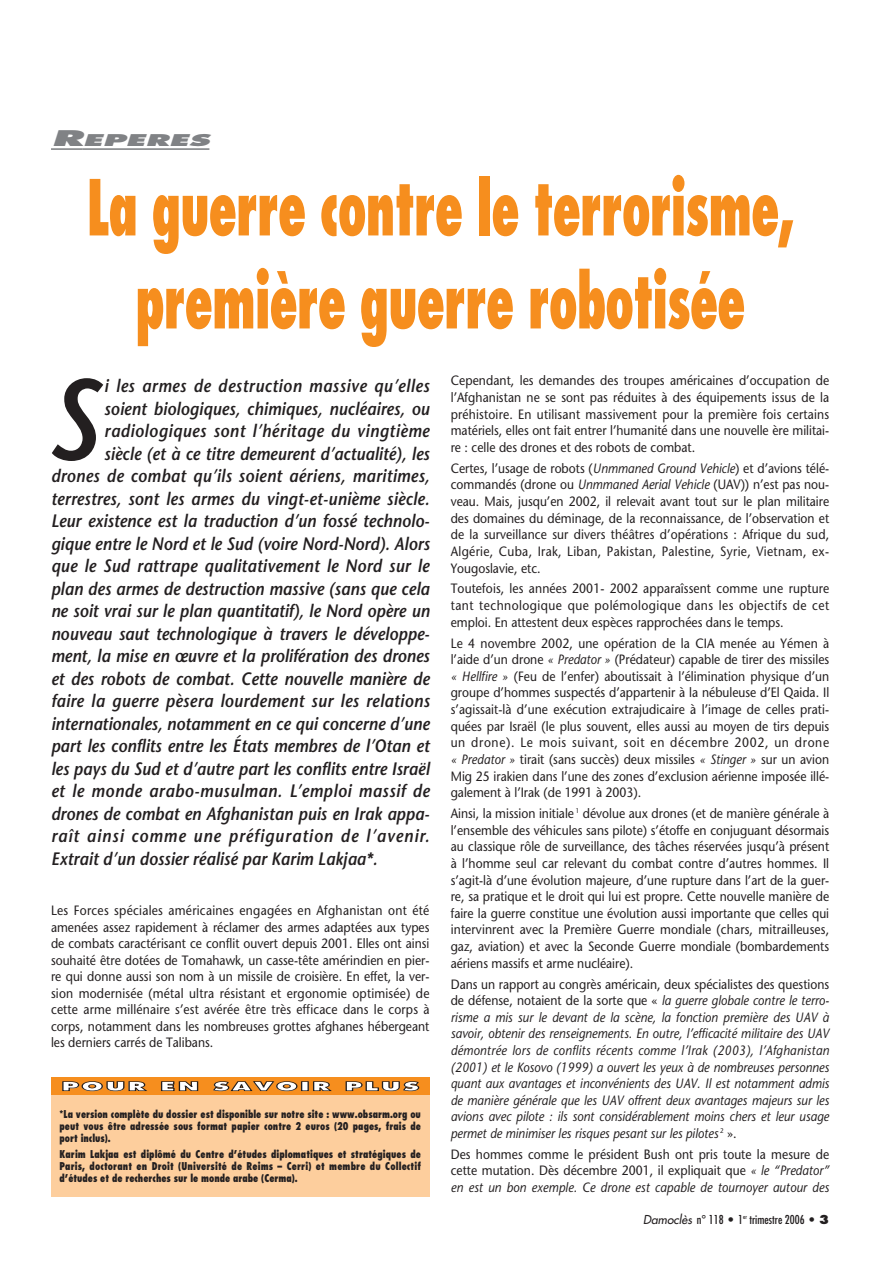
<style>
.page{position:relative;width:893px;height:1263px;background:#fff}
.page>*{position:absolute;margin:0;border:0;box-sizing:border-box;transform-origin:0 0}
.t1{font:italic 600 114.45px "Stone Sans";color:#231f20;scale:.9 1}
.t2{font:800 condensed 75px/93px "Futura";letter-spacing:-.025em;color:#f68e1e;text-align:center;scale:.7 1}
.t3{font:italic 600 18px "Stone Sans";color:#231f20;scale:.9 1}
.t4{font:italic 600 18px "Stone Sans";letter-spacing:.03em;color:#231f20;scale:.9 1}
.t5{font:italic 600 18px "Stone Sans";letter-spacing:.02em;color:#231f20;scale:.9 1}
.t6{font:italic 600 18px "Stone Sans";letter-spacing:.055em;color:#231f20;scale:.9 1}
.t7{font:italic 800 15.75px "Futura";color:#808285;scale:2 1}
.t8{font:13.5px/16.6px "Stone Sans";color:#231f20;text-align:justify;scale:.9 1}
.t9{font:italic 13.5px/16.6px "Stone Sans";color:#231f20;text-align:justify;scale:.9 1}
.t10{font:condensed 12px "Futura";color:#231f20}
.t11{font:800 12px "Futura";letter-spacing:.105em;color:#fff;scale:2 1}
.t12{font:800 condensed 10.5px/12px "Futura";letter-spacing:.005em;color:#231f20;text-align:justify;scale:.9 1}
.s1{font-size:21px}
.s2{font-style:italic}
.s3{font-style:normal}
.s4{font-style:italic;font-stretch:normal}
.s5{font-weight:800;font-stretch:normal}
</style>
<div class="page">
<hr style="left:51px;top:148px;width:32px;height:2px;background:#808285">
<hr style="left:83px;top:148px;width:126px;height:2px;background:#808285">
<div style="left:51px;top:1077px;width:378px;height:119px;background:#fdce9d"></div>
<div style="left:51px;top:1077px;width:378px;height:17px;background:#f68e1e"></div>
<p class="t7" style="left:51px;top:133px;width:81px"><span class="s1">R</span>EPERES</p>
<h2 class="t2" style="left:87px;top:168px;width:1012px">La guerre contre le terrorisme, première guerre robotisée</h2>
<h1 class="t1" style="left:47px;top:375px;width:59px">S</h1>
<h3 class="t4" style="left:104px;top:379px;width:363px">i les armes de destruction massive qu’elles</h3>
<h3 class="t3" style="left:104px;top:401px;width:363px">soient biologiques, chimiques, nucléaires, ou</h3>
<h3 class="t4" style="left:104px;top:424px;width:363px">radiologiques sont l’héritage du vingtième</h3>
<h3 class="t3" style="left:104px;top:446px;width:363px">siècle (et à ce titre demeurent d’actualité), les</h3>
<h3 class="t3" style="left:51px;top:469px;width:422px">drones de combat qu’ils soient aériens, maritimes,</h3>
<h3 class="t3" style="left:51px;top:491px;width:422px">terrestres, sont les armes du vingt-et-unième siècle.</h3>
<h3 class="t3" style="left:51px;top:514px;width:422px">Leur existence est la traduction d’un fossé technolo-</h3>
<h3 class="t3" style="left:51px;top:536px;width:422px">gique entre le Nord et le Sud (voire Nord-Nord). Alors</h3>
<h3 class="t3" style="left:51px;top:559px;width:422px">que le Sud rattrape qualitativement le Nord sur le</h3>
<h3 class="t3" style="left:51px;top:581px;width:422px">plan des armes de destruction massive (sans que cela</h3>
<h3 class="t3" style="left:51px;top:604px;width:422px">ne soit vrai sur le plan quantitatif), le Nord opère un</h3>
<h3 class="t3" style="left:51px;top:626px;width:422px">nouveau saut technologique à travers le développe-</h3>
<h3 class="t3" style="left:51px;top:649px;width:422px">ment, la mise en œuvre et la prolifération des drones</h3>
<h3 class="t3" style="left:51px;top:671px;width:422px">et des robots de combat. Cette nouvelle manière de</h3>
<h3 class="t5" style="left:51px;top:694px;width:422px">faire la guerre pèsera lourdement sur les relations</h3>
<h3 class="t3" style="left:51px;top:716px;width:422px">internationales, notamment en ce qui concerne d’une</h3>
<h3 class="t3" style="left:51px;top:739px;width:422px">part les conflits entre les États membres de l’Otan et</h3>
<h3 class="t3" style="left:51px;top:761px;width:422px">les pays du Sud et d’autre part les conflits entre Israël</h3>
<h3 class="t4" style="left:51px;top:784px;width:422px">et le monde arabo-musulman. L’emploi massif de</h3>
<h3 class="t3" style="left:51px;top:806px;width:422px">drones de combat en Afghanistan puis en Irak appa-</h3>
<h3 class="t6" style="left:51px;top:829px;width:422px">raît ainsi comme une préfiguration de l’avenir.</h3>
<h3 class="t3" style="left:51px;top:851px;width:364px">Extrait d’un dossier réalisé par Karim Lakjaa*.</h3>
<p class="t8" style="left:51px;top:904px;width:422px">Les Forces spéciales américaines engagées en Afghanistan ont été amenées assez rapidement à réclamer des armes adaptées aux types de combats caractérisant ce conflit ouvert depuis 2001. Elles ont ainsi souhaité être dotées de Tomahawk, un casse-tête amérindien en pier&shy;re qui donne aussi son nom à un missile de croisière. En effet, la ver&shy;sion modernisée (métal ultra résistant et ergonomie optimisée) de cette arme millénaire s’est avérée être très efficace dans le corps à corps, notamment dans les nombreuses grottes afghanes hébergeant les derniers carrés de Talibans.</p>
<p class="t11" style="left:61px;top:1081px;width:180px">POUR EN SAVOIR PLUS</p>
<p class="t12" style="left:60px;top:1109px;width:403px">*La version complète du dossier est disponible sur notre site : www.obsarm.org ou peut vous être adressée sous format papier contre 2 euros (20 pages, frais de port inclus).</p>
<p class="t12" style="left:60px;top:1149px;width:403px">Karim Lakjaa est diplômé du Centre d’études diplomatiques et stratégiques de Paris, doctorant en Droit (Université de Reims – Cerri) et membre du Collectif d’études et de recherches sur le monde arabe (Cerma).</p>
<p class="t8" style="left:451px;top:374px;width:422px">Cependant, les demandes des troupes américaines d’occupation de l’Afghanistan ne se sont pas réduites à des équipements issus de la préhistoire. En utilisant massivement pour la première fois certains matériels, elles ont fait entrer l’humanité dans une nouvelle ère militai&shy;re : celle des drones et des robots de combat.</p>
<p class="t8" style="left:451px;top:461px;width:422px">Certes, l’usage de robots (<span class="s2">Unmmaned Ground Vehicle</span>) et d’avions télé&shy;commandés (drone ou <span class="s2">Unmmaned Aerial Vehicle</span> (UAV)) n’est pas nou&shy;veau. Mais, jusqu’en 2002, il relevait avant tout sur le plan militaire des domaines du déminage, de la reconnaissance, de l’observation et de la surveillance sur divers théâtres d’opérations : Afrique du sud, Algérie, Cuba, Irak, Liban, Pakistan, Palestine, Syrie, Vietnam, ex-Yougoslavie, etc.</p>
<p class="t8" style="left:451px;top:582px;width:422px">Toutefois, les années 2001- 2002 apparaîssent comme une rupture tant technologique que polémologique dans les objectifs de cet emploi. En attestent deux espèces rapprochées dans le temps.</p>
<p class="t8" style="left:451px;top:636px;width:422px">Le 4 novembre 2002, une opération de la CIA menée au Yémen à l’aide d’un drone <span class="s2">« Predator »</span> (Prédateur) capable de tirer des missiles <span class="s2">« Hellfire »</span> (Feu de l’enfer) aboutissait à l’élimination physique d’un groupe d’hommes suspectés d’appartenir à la nébuleuse d’El Qaida. Il s’agissait-là d’une exécution extrajudicaire à l’image de celles prati&shy;quées par Israël (le plus souvent, elles aussi au moyen de tirs depuis un drone). Le mois suivant, soit en décembre 2002, un drone <span class="s2">« Predator »</span> tirait (sans succès) deux missiles <span class="s2">« Stinger »</span> sur un avion Mig 25 irakien dans l’une des zones d’exclusion aérienne imposée illé&shy;galement à l’Irak (de 1991 à 2003).</p>
<p class="t8" style="left:451px;top:806px;width:422px">Ainsi, la mission initiale <sup>1</sup> dévolue aux drones (et de manière générale à l’ensemble des véhicules sans pilote) s’étoffe en conjuguant désormais au classique rôle de surveillance, des tâches réservées jusqu’à présent à l’homme seul car relevant du combat contre d’autres hommes. Il s’agit-là d’une évolution majeure, d’une rupture dans l’art de la guer&shy;re, sa pratique et le droit qui lui est propre. Cette nouvelle manière de faire la guerre constitue une évolution aussi importante que celles qui intervinrent avec la Première Guerre mondiale (chars, mitrailleuses, gaz, aviation) et avec la Seconde Guerre mondiale (bombardements aériens massifs et arme nucléaire).</p>
<p class="t9" style="left:451px;top:977px;width:422px"><span class="s3">Dans un rapport au congrès américain, deux spécialistes des questions de défense, notaient de la sorte que «</span> la guerre globale contre le terro&shy;risme a mis sur le devant de la scène, la fonction première des UAV à savoir, obtenir des renseignements. En outre, l’efficacité militaire des UAV démontrée lors de conflits récents comme l’Irak (2003), l’Afghanistan (2001) et le Kosovo (1999) a ouvert les yeux à de nombreuses personnes quant aux avantages et inconvénients des UAV. Il est notamment admis de manière générale que les UAV offrent deux avantages majeurs sur les avions avec pilote : ils sont considérablement moins chers et leur usage permet de minimiser les risques pesant sur les pilotes <sup>2</sup> <span class="s3">».</span></p>
<p class="t8" style="left:451px;top:1147px;width:422px">Des hommes comme le président Bush ont pris toute la mesure de cette mutation. Dès décembre 2001, il expliquait que <span class="s2">« le “Predator” en est un bon exemple. Ce drone est capable de tournoyer autour des</span></p>
<p class="t10" style="left:643px;top:1214px;width:187px"><span class="s4">Damoclès</span> n° 118 • 1<sup>er</sup> trimestre 2006 • <span class="s5">3</span></p>
</div>
